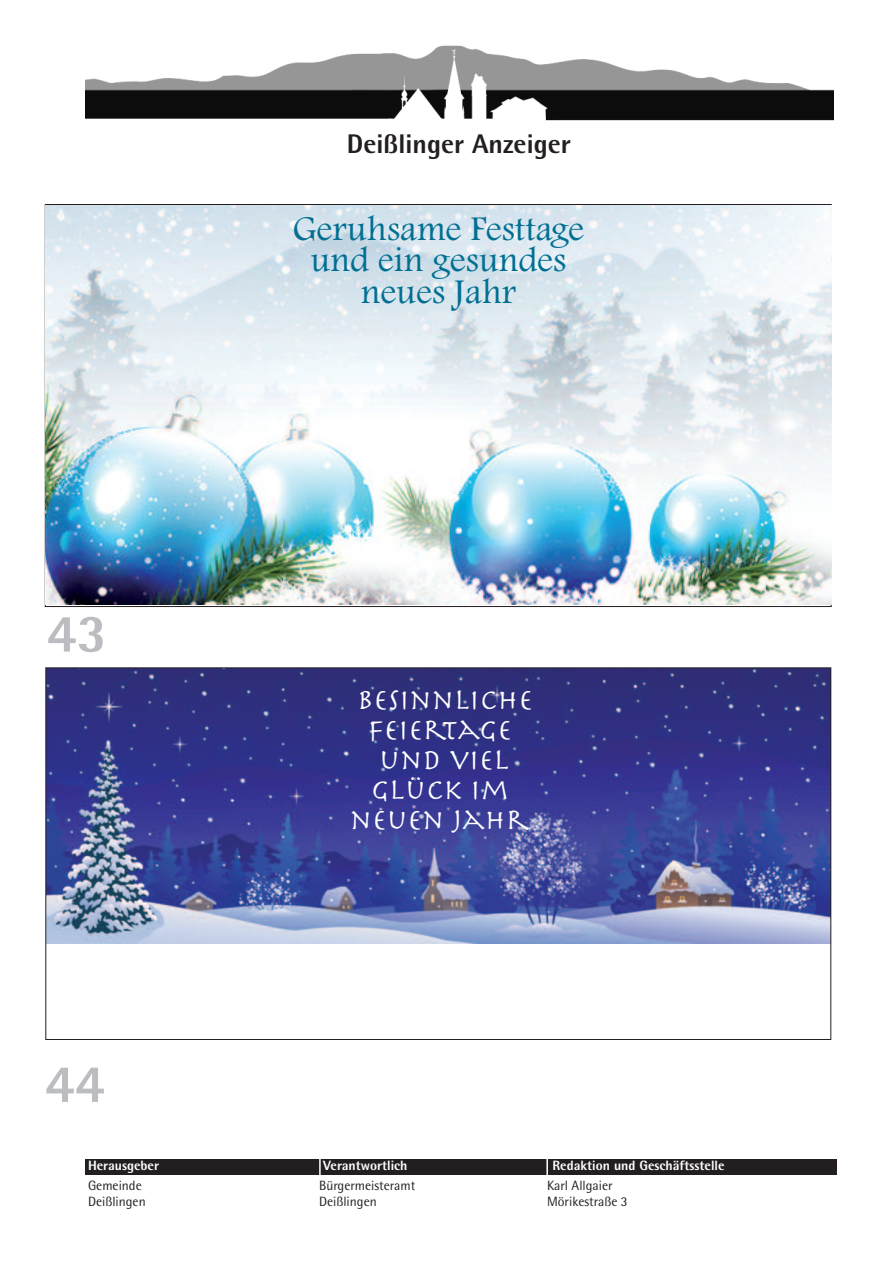
<style>
.page{position:relative;width:893px;height:1263px;background:#fff}
.page>*{position:absolute;margin:0;border:0;box-sizing:border-box;transform-origin:0 0}
.t1{font:800 54px "Rotis Semi Sans";color:#bcbdc0}
.t2{font:36px/31.5px "Footlight MT Light";color:#016f92;text-align:center}
.t3{font:30px/30px "Herculanum";color:#fff;text-align:center}
.t4{font:800 27px "Rotis Semi Sans";color:#231f20}
.t5{font:13.5px/16.5px "Rotis Semi Sans";color:#231f20}
.t6{font:800 13.5px "Rotis Semi Sans";color:#fff}
</style>
<div class="page">
<img style="left:85px;top:45px;width:748px;height:76px">
<div style="left:85px;top:1158px;width:752px;height:16px;background:#231f20"></div>
<hr style="left:546px;top:1131px;width:2px;height:110px;background:#fff">
<hr style="left:319px;top:1131px;width:2px;height:110px;background:#fff">
<img style="left:45px;top:205px;width:786px;height:399px">
<img style="left:47px;top:669px;width:782px;height:275px">
<h1 class="t1" style="left:47px;top:614px;width:62px">43</h1>
<h1 class="t1" style="left:45px;top:1065px;width:62px">44</h1>
<p class="t6" style="left:88px;top:1161px;width:73px">Herausgeber</p>
<p class="t5" style="left:88px;top:1178px;width:59px">Gemeinde<br>Deißlingen</p>
<h3 class="t4" style="left:347px;top:134px;width:225px">Deißlinger Anzeiger</h3>
<h2 class="t2" style="left:293px;top:212px;width:293px">Geruhsame Festtage und ein gesundes neues Jahr</h2>
<h3 class="t3" style="left:350px;top:683px;width:185px">BESINNLICHE<br>FEIERTAGE<br>UND VIEL<br>GLÜCK IM<br>NEUEN JAHR</h3>
<p class="t6" style="left:323px;top:1161px;width:86px">Verantwortlich</p>
<p class="t5" style="left:319px;top:1178px;width:98px">Bürgermeisteramt<br>Deißlingen</p>
<p class="t6" style="left:552px;top:1161px;width:174px">Redaktion und Geschäftsstelle</p>
<p class="t5" style="left:547px;top:1178px;width:82px">Karl Allgaier<br>Mörikestraße 3</p>
</div>
